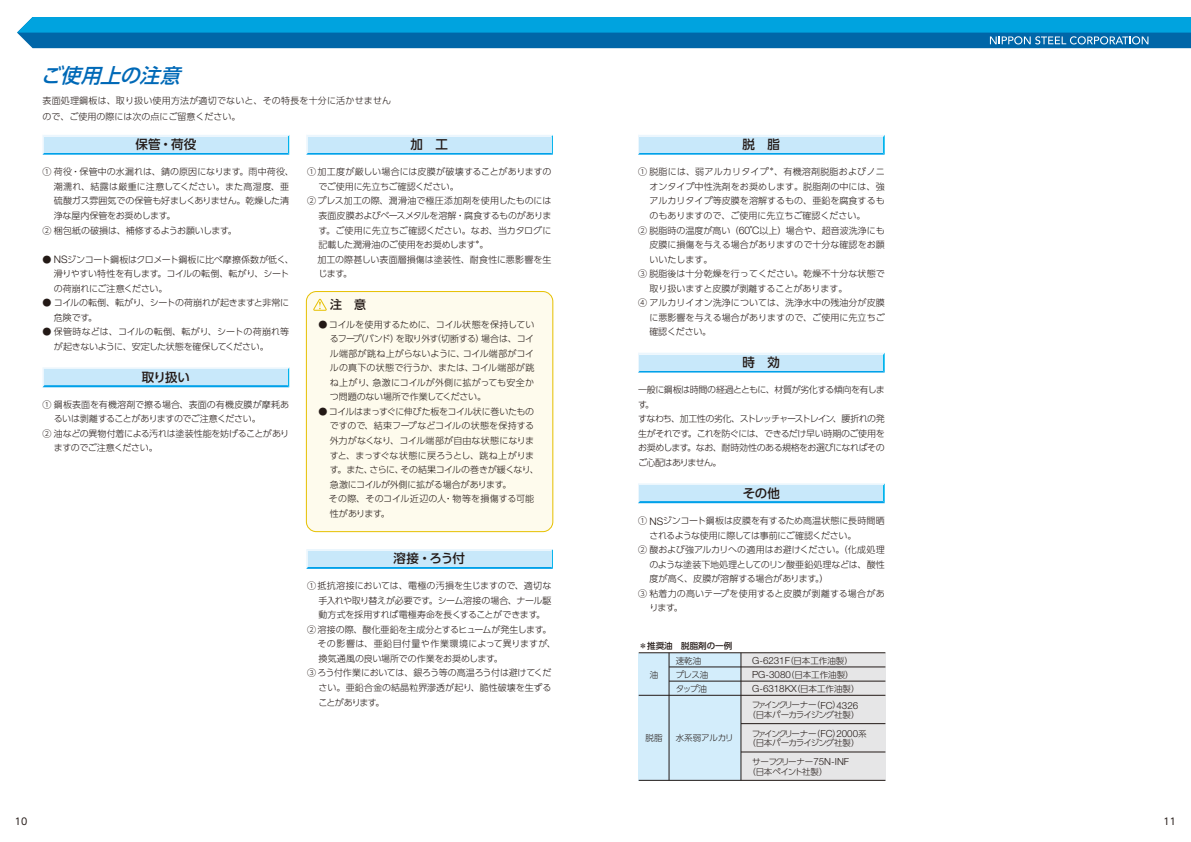
<style>
.page{position:relative;width:1191px;height:842px;background:#fff}
.page>*{position:absolute;margin:0;border:0;box-sizing:border-box;transform-origin:0 0}
.t1{font:italic 500 20px "UD Shin Go Pro";color:#0069b7}
.t2{font:500 12.5px "UD Shin Go Pro";letter-spacing:-.02em;color:#231916}
.t3{font:500 12px "UD Shin Go Pro";color:#231916}
.t4{font:300 9.8px "Helvetica Neue LT Std";color:#231a17}
.t5{font:9.5px "UD Shin Go Pro";color:#231916}
.t6{font:300 9px/14.5px "UD Shin Go Pro";letter-spacing:-.005em;color:#231916}
.t7{font:300 9px/14.5px "UD Shin Go Pro";letter-spacing:-.025em;color:#231916}
.t8{font:300 9px/14.5px "UD Shin Go Pro";letter-spacing:-.06em;color:#231916}
.t9{font:300 9px/15.8px "UD Shin Go Pro";letter-spacing:.02em;color:#231916}
.t10{font:300 9px "UD Shin Go Pro";letter-spacing:-.03em;color:#231916}
.t11{font:300 9px "UD Shin Go Pro";letter-spacing:.015em;color:#231916}
.t12{font:300 9px "UD Shin Go Pro";letter-spacing:-.05em;color:#231916}
.t13{font:300 9px "UD Shin Go Pro";letter-spacing:-.035em;color:#231916}
.t14{font:300 9px "UD Shin Go Pro";letter-spacing:.04em;color:#231916}
.t15{font:300 9px "UD Shin Go Pro";letter-spacing:.025em;color:#231916}
.t16{font:300 9px "UD Shin Go Pro";letter-spacing:-.045em;color:#231916}
.t17{font:300 9px "UD Shin Go Pro";letter-spacing:-.09em;color:#231916}
.t18{font:300 8.5px/9.9px "UD Shin Go Pro";letter-spacing:-.12em;color:#231a17;text-align:center}
.t19{font:300 8.5px/14.2px "UD Shin Go Pro";color:#231a17}
.t20{font:300 8.5px/9.9px "UD Shin Go Pro";letter-spacing:-.065em;color:#231a17}
.t21{font:300 8.5px/14.2px "UD Shin Go Pro";letter-spacing:-.035em;color:#231a17}
.t22{font:500 8.5px "UD Shin Go Pro";color:#231a17}
.t23{font:300 8.5px "UD Shin Go Pro";letter-spacing:-.01em;color:#231a17}
.t24{font:300 5.2px "UD Shin Go Pro";color:#231916}
.s1{font-family:"Helvetica Neue LT Std";font-size:10.3px}
.s2{font-family:"Helvetica Neue LT Std";font-size:9.8px}
.s3{font-family:"UD Shin Go Pro";font-size:8.5px}
</style>
<div class="page">
<div style="left:306px;top:292px;width:247px;height:240px;background:#fefbed;border-radius:10px"></div>
<div style="left:306px;top:291px;width:247px;height:241px;border:1px solid #e6c000;border-radius:10px"></div>
<svg style="left:313px;top:299px;width:14px;height:12px"></svg>
<svg style="left:43px;top:135px;width:246px;height:20px"></svg>
<div style="left:44px;top:137px;width:243px;height:16px;background:#c8e8fa"></div>
<svg style="left:306px;top:135px;width:247px;height:20px"></svg>
<div style="left:308px;top:137px;width:243px;height:16px;background:#c8e8fa"></div>
<svg style="left:638px;top:483px;width:246px;height:20px"></svg>
<div style="left:640px;top:485px;width:243px;height:16px;background:#c8e8fa"></div>
<svg style="left:43px;top:367px;width:246px;height:20px"></svg>
<div style="left:44px;top:369px;width:243px;height:16px;background:#c8e8fa"></div>
<svg style="left:306px;top:549px;width:247px;height:20px"></svg>
<div style="left:308px;top:551px;width:243px;height:16px;background:#c8e8fa"></div>
<svg style="left:638px;top:135px;width:246px;height:20px"></svg>
<div style="left:640px;top:137px;width:243px;height:16px;background:#c8e8fa"></div>
<svg style="left:638px;top:353px;width:246px;height:20px"></svg>
<div style="left:640px;top:355px;width:243px;height:15px;background:#c8e8fa"></div>
<div style="left:741px;top:653px;width:144px;height:127px;background:#e6e6e7"></div>
<div style="left:638px;top:653px;width:103px;height:127px;background:#d3edfb"></div>
<hr style="left:638px;top:652px;width:247px;height:1px;background:#231a17">
<hr style="left:669px;top:667px;width:216px;height:1px;background:#231a17">
<hr style="left:669px;top:681px;width:216px;height:1px;background:#231a17">
<hr style="left:638px;top:695px;width:247px;height:1px;background:#231a17">
<hr style="left:741px;top:723px;width:144px;height:1px;background:#231a17">
<hr style="left:741px;top:752px;width:144px;height:1px;background:#231a17">
<hr style="left:638px;top:780px;width:247px;height:1px;background:#231a17">
<hr style="left:740px;top:653px;width:1px;height:127px;background:#231a17">
<hr style="left:669px;top:653px;width:1px;height:127px;background:#231a17">
<svg style="left:17px;top:17px;width:1174px;height:31px;background:#0487c5"></svg>
<h1 class="t1" style="left:40px;top:59px;width:149px">ご使用上の注意</h1>
<p class="t9" style="left:43px;top:93px;width:350px">表面処理鋼板は、取り扱い使用方法が適切でないと、その特長を十分に活かせませんので、ご使用の際には次の点にご留意ください。</p>
<h2 class="t2" style="left:135px;top:135px;width:62px">保管・荷役</h2>
<p class="t6" style="left:43px;top:164px;width:253px">① 荷役・保管中の水漏れは、錆の原因になります。雨中荷役、</p>
<p class="t11" style="left:54px;top:179px;width:237px">潮濡れ、結露は厳重に注意してください。また高湿度、亜</p>
<p class="t6" style="left:54px;top:193px;width:237px">硫酸ガス雰囲気での保管も好ましくありません。乾燥した清</p>
<p class="t6" style="left:54px;top:208px;width:123px">浄な屋内保管をお奨めします。</p>
<p class="t6" style="left:43px;top:223px;width:196px">② 梱包紙の破損は、補修するようお願いします。</p>
<p class="t7" style="left:54px;top:252px;width:241px;text-indent:-11px">● <span class="s1">NS</span>ジンコート鋼板はクロメート鋼板に比べ摩擦係数が低く、滑りやすい特性を有します。コイルの転倒、転がり、シートの荷崩れにご注意ください。</p>
<p class="t7" style="left:54px;top:295px;width:237px;text-indent:-11px">● コイルの転倒、転がり、シートの荷崩れが起きますと非常に危険です。</p>
<p class="t6" style="left:54px;top:324px;width:237px;text-indent:-11px">● 保管時などは、コイルの転倒、転がり、シートの荷崩れ等が起きないように、安定した状態を確保してください。</p>
<h2 class="t2" style="left:142px;top:367px;width:50px">取り扱い</h2>
<p class="t11" style="left:43px;top:397px;width:248px">① 鋼板表面を有機溶剤で擦る場合、表面の有機皮膜が摩耗あ</p>
<p class="t12" style="left:54px;top:412px;width:208px">るいは剥離することがありますのでご注意ください。</p>
<p class="t7" style="left:43px;top:426px;width:248px">② 油などの異物付着による汚れは塗装性能を妨げることがあり</p>
<p class="t12" style="left:54px;top:441px;width:105px">ますのでご注意ください。</p>
<h2 class="t2" style="left:410px;top:135px;width:39px">加　工</h2>
<p class="t6" style="left:307px;top:164px;width:246px">①加工度が厳しい場合には皮膜が破壊することがありますの</p>
<p class="t7" style="left:318px;top:179px;width:142px">でご使用に先立ちご確認ください。</p>
<p class="t6" style="left:307px;top:193px;width:245px">②プレス加工の際、潤滑油で極圧添加剤を使用したものには</p>
<p class="t10" style="left:318px;top:208px;width:234px">表面皮膜およびベースメタルを溶解・腐食するものがありま</p>
<p class="t6" style="left:318px;top:223px;width:234px">す。ご使用に先立ちご確認ください。なお、当カタログに</p>
<p class="t7" style="left:318px;top:237px;width:171px">記載した潤滑油のご使用をお奨めします。</p>
<p class="t24" style="left:475px;top:237px;width:7px">＊</p>
<p class="t6" style="left:317px;top:252px;width:235px">加工の際甚しい表面層損傷は塗装性、耐食性に悪影響を生じます。</p>
<h3 class="t3" style="left:330px;top:294px;width:37px">注　意</h3>
<p class="t6" style="left:330px;top:317px;width:206px;text-align:justify;text-indent:-11px">●コイルを使用するために、コイル状態を保持しているフープ（バンド）を取り外す（切断する）場合は、コイル端部が跳ね上がらないように、コイル端部がコイルの真下の状態で行うか、または、コイル端部が跳ね上がり、急激にコイルが外側に拡がっても安全かつ問題のない場所で作業してください。</p>
<p class="t7" style="left:329px;top:404px;width:211px;text-indent:-10px">● コイルはまっすぐに伸びた板をコイル状に巻いたものですので、結束フープなどコイルの状態を保持する外力がなくなり、コイル端部が自由な状態になりますと、まっすぐな状態に戻ろうとし、跳ね上がります。また、さらに、その結果コイルの巻きが緩くなり、急激にコイルが外側に拡がる場合があります。<br>その際、そのコイル近辺の人・物等を損傷する可能性があります。</p>
<h2 class="t2" style="left:393px;top:548px;width:73px">溶接・ろう付</h2>
<p class="t6" style="left:307px;top:578px;width:245px">①抵抗溶接においては、電極の汚損を生じますので、適切な</p>
<p class="t13" style="left:318px;top:593px;width:234px">手入れや取り替えが必要です。シーム溶接の場合、ナール駆</p>
<p class="t10" style="left:318px;top:608px;width:228px">動方式を採用すれば電極寿命を長くすることができます。</p>
<p class="t7" style="left:307px;top:622px;width:246px">② 溶接の際、酸化亜鉛を主成分とするヒュームが発生します。</p>
<p class="t14" style="left:317px;top:637px;width:240px">その影響は、亜鉛目付量や作業環境によって異りますが、</p>
<p class="t6" style="left:318px;top:651px;width:186px">換気通風の良い場所での作業をお奨めします。</p>
<p class="t10" style="left:307px;top:666px;width:246px">③ ろう付作業においては、銀ろう等の高温ろう付は避けてくだ</p>
<p class="t6" style="left:318px;top:680px;width:234px">さい。亜鉛合金の結晶粒界滲透が起り、脆性破壊を生ずる</p>
<p class="t17" style="left:318px;top:695px;width:67px">ことがあります。</p>
<h2 class="t2" style="left:742px;top:135px;width:39px">脱　脂</h2>
<p class="t15" style="left:638px;top:165px;width:132px">① 脱脂には、弱アルカリタイプ</p>
<p class="t24" style="left:769px;top:165px;width:7px">＊</p>
<p class="t15" style="left:774px;top:165px;width:112px">、有機溶剤脱脂およびノニ</p>
<p class="t6" style="left:649px;top:179px;width:237px">オンタイプ中性洗剤をお奨めします。脱脂剤の中には、強</p>
<p class="t6" style="left:649px;top:193px;width:237px">アルカリタイプ等皮膜を溶解するもの、亜鉛を腐食するも</p>
<p class="t6" style="left:649px;top:208px;width:217px">のもありますので、ご使用に先立ちご確認ください。</p>
<p class="t6" style="left:638px;top:223px;width:248px">② 脱脂時の温度が高い（<span class="s1">60˚C</span>以上）場合や、超音波洗浄にも</p>
<p class="t6" style="left:649px;top:237px;width:237px">皮膜に損傷を与える場合がありますので十分な確認をお願</p>
<p class="t6" style="left:649px;top:252px;width:64px">いいたします。</p>
<p class="t6" style="left:638px;top:266px;width:248px">③ 脱脂後は十分乾燥を行ってください。乾燥不十分な状態で</p>
<p class="t6" style="left:649px;top:281px;width:199px">取り扱いますと皮膜が剥離することがあります。</p>
<p class="t6" style="left:638px;top:295px;width:248px">④ アルカリイオン洗浄については、洗浄水中の残油分が皮膜</p>
<p class="t6" style="left:649px;top:310px;width:237px">に悪影響を与える場合がありますので、ご使用に先立ちご</p>
<p class="t6" style="left:649px;top:324px;width:63px">確認ください。</p>
<h2 class="t2" style="left:742px;top:352px;width:39px">時　効</h2>
<p class="t8" style="left:638px;top:382px;width:248px">一般に鋼板は時間の経過とともに、材質が劣化する傾向を有します。<br>すなわち、加工性の劣化、ストレッチャーストレイン、腰折れの発生がそれです。これを防ぐには、できるだけ早い時期のご使用をお奨めします。なお、耐時効性のある規格をお選びになればそのご心配はありません。</p>
<h2 class="t2" style="left:742px;top:483px;width:39px">その他</h2>
<p class="t6" style="left:638px;top:513px;width:248px">① <span class="s1">NS</span>ジンコート鋼板は皮膜を有するため高温状態に長時間晒</p>
<p class="t16" style="left:649px;top:528px;width:208px">されるような使用に際しては事前にご確認ください。</p>
<p class="t6" style="left:638px;top:542px;width:248px">② 酸および強アルカリへの適用はお避けください。（化成処理</p>
<p class="t6" style="left:649px;top:557px;width:237px">のような塗装下地処理としてのリン酸亜鉛処理などは、酸性</p>
<p class="t6" style="left:649px;top:571px;width:181px">度が高く、皮膜が溶解する場合があります。）</p>
<p class="t9" style="left:638px;top:585px;width:248px">③ 粘着力の高いテープを使用すると皮膜が剥離する場合があ</p>
<p class="t6" style="left:649px;top:600px;width:35px">ります。</p>
<p class="t22" style="left:638px;top:639px;width:95px">＊推奨油　脱脂剤の一例</p>
<p class="t21" style="left:650px;top:667px;width:10px">油</p>
<p class="t21" style="left:675px;top:653px;width:34px">速乾油プレス油タップ油</p>
<p class="t21" style="left:645px;top:731px;width:19px">脱脂</p>
<p class="t23" style="left:675px;top:731px;width:59px">水系弱アルカリ</p>
<p class="t19" style="left:752px;top:653px;width:103px"><span class="s2">G-6231F</span>（日本工作油製）<br><span class="s2">PG-3080</span>（日本工作油製）</p>
<p class="t4" style="left:752px;top:683px;width:109px">G-6318KX<span class="s3">（日本工作油製）</span></p>
<p class="t18" style="left:747px;top:700px;width:114px">ファインクリーナー（<span class="s2">FC</span>）<span class="s2">4326</span>（日本パーカライジング社製）</p>
<p class="t18" style="left:747px;top:728px;width:121px;text-align:left;text-indent:4px">ファインクリーナー（<span class="s2">FC</span>）<span class="s2">2000</span>系（日本パーカライジング社製）</p>
<p class="t20" style="left:747px;top:756px;width:103px;text-indent:5px">サーフクリーナー<span class="s2">75N-INF</span>（日本ペイント社製）</p>
<p class="t5" style="left:15px;top:814px;width:14px">10</p>
<p class="t5" style="left:1163px;top:814px;width:14px">11</p>
</div>
